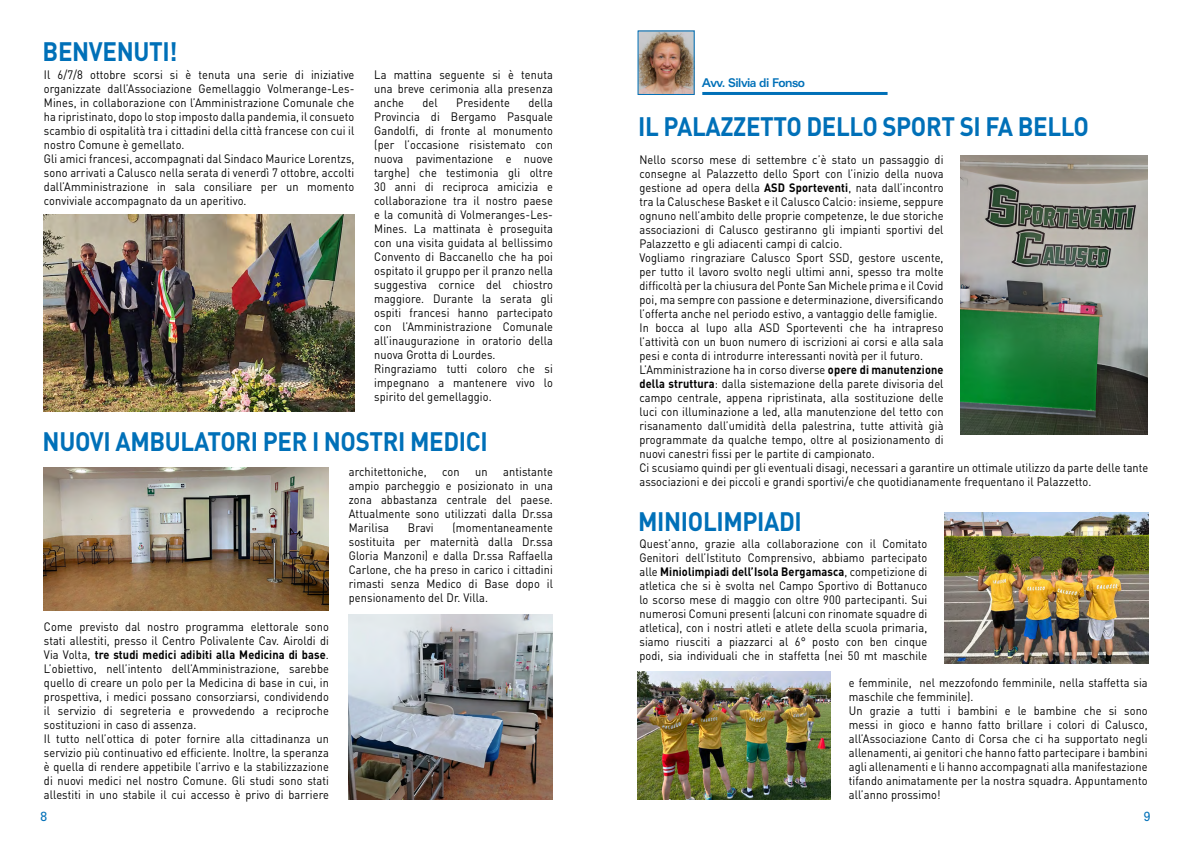
<style>
.page{position:relative;width:1191px;height:842px;background:#fff}
.page>*{position:absolute;margin:0;border:0;box-sizing:border-box;transform-origin:0 0}
.t1{font:700 26.4px "DIN Pro";letter-spacing:-.015em;color:#0070b8;scale:.91 1}
.t2{font:13.2px "Zurich BT";color:#0070b8;scale:.91 1}
.t3{font:12.1px/14px "DIN Pro";letter-spacing:.01em;color:#000;scale:.91 1}
.t4{font:700 expanded 12.1px "Zurich BT";letter-spacing:-.05em;color:#0070b8;scale:.82 1}
.s1{font-weight:700}
</style>
<div class="page">
<img style="left:44px;top:214px;width:310px;height:197px">
<img style="left:44px;top:467px;width:285px;height:144px">
<img style="left:349px;top:614px;width:204px;height:185px">
<hr style="left:702px;top:92px;width:185px;height:3px;background:#0070b8">
<img style="left:639px;top:32px;width:53px;height:61px">
<img style="left:637px;top:672px;width:194px;height:127px">
<img style="left:944px;top:512px;width:204px;height:151px">
<img style="left:960px;top:155px;width:187px;height:279px">
<h1 class="t1" style="left:43px;top:33px;width:150px">BENVENUTI!</h1>
<p class="t3" style="left:44px;top:67px;width:343px">Il 6/7/8 ottobre scorsi si è tenuta una serie di iniziative organizzate dall’Associazione Gemellaggio Volmerange-Les-Mines, in collaborazione con l’Amministrazione Comunale che ha ripristinato, dopo lo stop imposto dalla pandemia, il consueto scambio di ospitalità tra i cittadini della città francese con cui il nostro Comune è gemellato.<br>Gli amici francesi, accompagnati dal Sindaco Maurice Lorentzs, sono arrivati a Calusco nella serata di venerdì 7 ottobre, accolti dall’Amministrazione in sala consiliare per un momento conviviale accompagnato da un aperitivo.</p>
<p class="t3" style="left:374px;top:67px;width:198px;text-align:justify">La mattina seguente si è tenuta una breve cerimonia alla presenza anche</p>
<p class="t3" style="left:422px;top:95px;width:18px">del</p>
<p class="t3" style="left:456px;top:95px;width:60px">Presidente</p>
<p class="t3" style="left:374px;top:95px;width:198px;text-indent:154px">della<br>Provincia di Bergamo Pasquale<br>Gandolfi, di fronte al monumento (per l’occasione risistemato con nuova pavimentazione e nuove targhe) che testimonia gli oltre<br>30 anni di reciproca amicizia e collaborazione tra il nostro paese e la comunità di Volmeranges-Les-<br>Mines. La mattinata è proseguita con una visita guidata al bellissimo<br>Convento di Baccanello che ha poi ospitato il gruppo per il pranzo nella suggestiva cornice del chiostro maggiore. Durante la serata gli ospiti francesi hanno partecipato con l’Amministrazione Comunale all’inaugurazione in oratorio della nuova Grotta di Lourdes.<br>Ringraziamo tutti coloro che si impegnano a mantenere vivo lo spirito del gemellaggio.</p>
<h1 class="t1" style="left:43px;top:423px;width:477px">NUOVI AMBULATORI PER I NOSTRI MEDIci</h1>
<p class="t3" style="left:349px;top:464px;width:87px">architettoniche,</p>
<p class="t3" style="left:442px;top:464px;width:21px">con</p>
<p class="t3" style="left:475px;top:464px;width:15px">un</p>
<p class="t3" style="left:349px;top:464px;width:226px;text-align:justify;text-indent:154px">antistante ampio parcheggio e posizionato in una zona abbastanza centrale del paese.<br>Attualmente sono utilizzati dalla Dr.ssa Marilisa</p>
<p class="t3" style="left:349px;top:520px;width:226px;text-align:justify;text-indent:104px">(momentaneamente sostituita per maternità dalla Dr.ssa Gloria Manzoni) e dalla Dr.ssa Raffaella Carlone, che ha preso in carico i cittadini rimasti senza Medico di Base dopo il pensionamento del Dr. Villa.</p>
<p class="t3" style="left:408px;top:520px;width:30px">Bravi</p>
<p class="t3" style="left:44px;top:619px;width:315px">Come previsto dal nostro programma elettorale sono stati allestiti, presso il Centro Polivalente Cav. Airoldi di Via Volta, <span class="s1">tre studi medici adibiti alla Medicina di base</span>.<br>L’obiettivo, nell’intento dell’Amministrazione, sarebbe quello di creare un polo per la Medicina di base in cui, in prospettiva, i medici possano consorziarsi, condividendo il servizio di segreteria e provvedendo a reciproche sostituzioni in caso di assenza.<br>Il tutto nell’ottica di poter fornire alla cittadinanza un servizio più continuativo ed efficiente. Inoltre, la speranza è quella di rendere appetibile l’arrivo e la stabilizzazione di nuovi medici nel nostro Comune. Gli studi sono stati allestiti in uno stabile il cui accesso è privo di barriere</p>
<p class="t2" style="left:41px;top:809px;width:9px">8</p>
<p class="t4" style="left:702px;top:75px;width:127px">Avv. Silvia di Fonso</p>
<h1 class="t1" style="left:638px;top:108px;width:494px">IL PALAZZETTO DE LLO SPORT SI FA BELLO</h1>
<p class="t3" style="left:639px;top:152px;width:561px">Nello scorso mese di settembre c’è stato un passaggio di<br>consegne al Palazzetto dello Sport con l’inizio della nuova<br>gestione ad opera della <span class="s1">ASD Sporteventi</span>, nata dall’incontro<br>tra la Caluschese Basket e il Calusco Calcio: insieme, seppure<br>ognuno nell’ambito delle proprie competenze, le due storiche<br>associazioni di Calusco gestiranno gli impianti sportivi del<br>Palazzetto e gli adiacenti campi di calcio.<br>Vogliamo ringraziare Calusco Sport SSD, gestore uscente,<br>per tutto il lavoro svolto negli ultimi anni, spesso tra molte<br>difficoltà per la chiusura del Ponte San Michele prima e il Covid<br>poi, ma sempre con passione e determinazione, diversificando<br>l’offerta anche nel periodo estivo, a vantaggio delle famiglie.<br>In bocca al lupo alla ASD Sporteventi che ha intrapreso<br>l’attività con un buon numero di iscrizioni ai corsi e alla sala<br>pesi e conta di introdurre interessanti novità per il futuro.<br>L’Amministrazione ha in corso diverse <span class="s1">opere di manutenzione<br>della struttura</span>: dalla sistemazione della parete divisoria del<br>campo centrale, appena ripristinata, alla sostituzione delle<br>luci con illuminazione a led, alla manutenzione del tetto con<br>risanamento dall’umidità della palestrina, tutte attività già<br>programmate da qualche tempo, oltre al posizionamento di<br>nuovi canestri fissi per le partite di campionato.<br>Ci scusiamo quindi per gli eventuali disagi, necessari a garantire un ottimale utilizzo da parte delle tante associazioni e dei piccoli e grandi sportivi/e che quotidianamente frequentano il Palazzetto.</p>
<h1 class="t1" style="left:638px;top:503px;width:181px">MINIOLIMPIADI</h1>
<p class="t3" style="left:639px;top:536px;width:318px;text-align:justify">Quest’anno, grazie alla collaborazione con il Comitato Genitori dell’Istituto Comprensivo, abbiamo partecipato alle <span class="s1">Miniolimpiadi dell’Isola Bergamasca</span>, competizione di atletica che si è svolta nel Campo Sportivo di Bottanuco lo scorso mese di maggio con oltre 900 partecipanti. Sui numerosi Comuni presenti (alcuni con rinomate squadre di atletica), con i nostri atleti e atlete della scuola primaria, siamo riusciti a piazzarci al 6° posto con ben cinque podi, sia individuali che in staffetta (nei 50 mt maschile</p>
<p class="t3" style="left:849px;top:675px;width:330px">e femminile, nel mezzofondo femminile, nella staffetta sia maschile che femminile).<br>Un grazie a tutti i bambini e le bambine che si sono messi in gioco e hanno fatto brillare i colori di Calusco, all’Associazione Canto di Corsa che ci ha supportato negli allenamenti, ai genitori che hanno fatto partecipare i bambini agli allenamenti e li hanno accompagnati alla manifestazione tifando animatamente per la nostra squadra. Appuntamento all’anno prossimo!</p>
<p class="t2" style="left:1143px;top:809px;width:9px">9</p>
</div>
